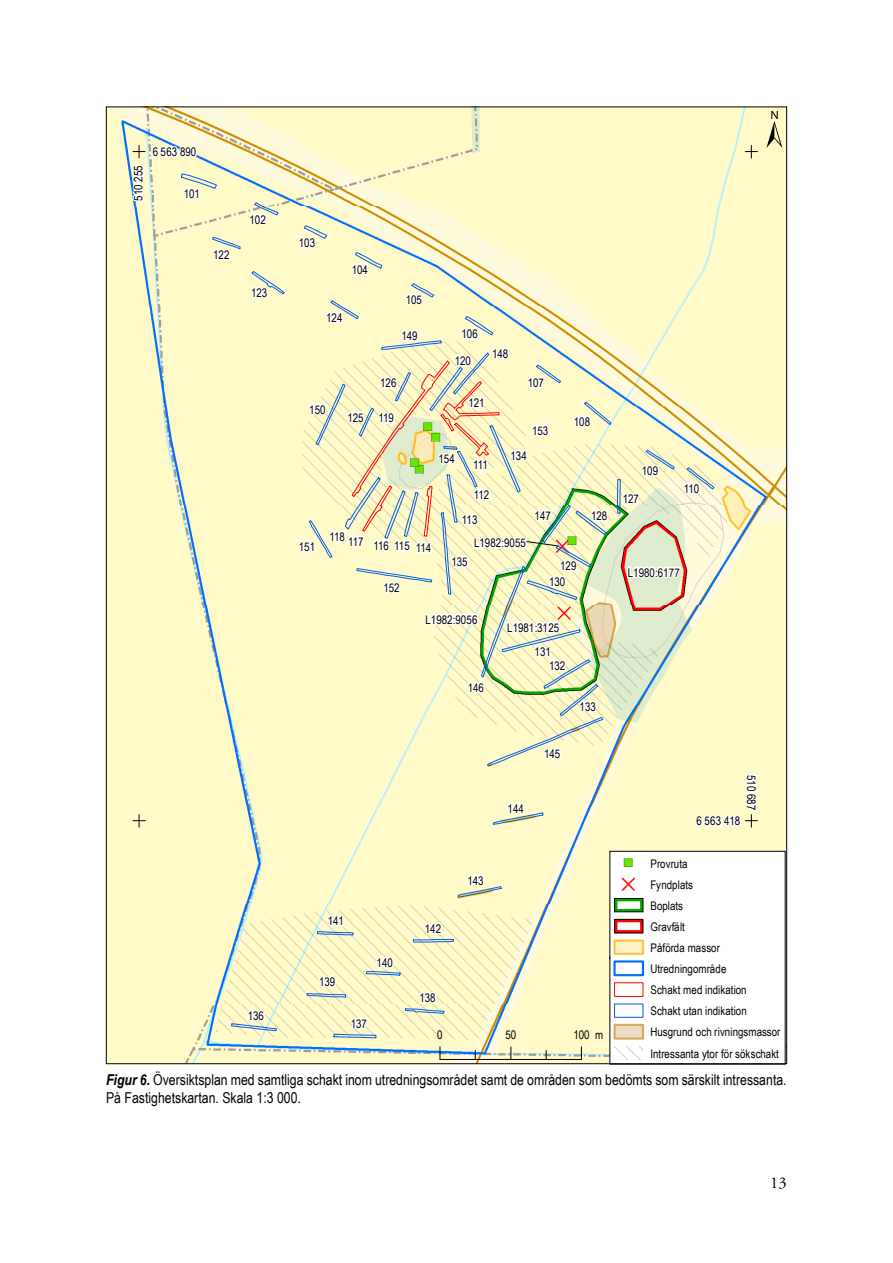
<style>
.page{position:relative;width:893px;height:1263px;background:#fff}
.page>*{position:absolute;margin:0;border:0;box-sizing:border-box;transform-origin:0 0}
.t1{font:52.5px "ESRI North";color:#000}
.t2{font:16.5px "Adobe Garamond Pro";color:#000}
.Figurtext{font:15px/18px "Arial Narrow";color:#000}
.t3{font:12.3px "ESRI Default Marker";color:#63e700}
.t4{font:11.85px "Arial Narrow";color:#000}
.s1{color:#000}
.s2{font-family:"ESRI Default Marker";font-size:19.05px;color:#f00}
.s3{font-weight:700;font-style:italic}
</style>
<div class="page">
<img style="left:108px;top:109px;width:677px;height:953px">
<svg style="left:745px;top:145px;width:12px;height:13px"></svg>
<svg style="left:133px;top:814px;width:12px;height:13px"></svg>
<svg style="left:130px;top:144px;width:87px;height:60px"></svg>
<svg style="left:333px;top:1015px;width:44px;height:23px"></svg>
<svg style="left:231px;top:1008px;width:47px;height:23px"></svg>
<svg style="left:249px;top:271px;width:36px;height:30px"></svg>
<svg style="left:458px;top:866px;width:44px;height:32px"></svg>
<svg style="left:412px;top:914px;width:42px;height:29px"></svg>
<svg style="left:306px;top:974px;width:40px;height:24px"></svg>
<svg style="left:405px;top:989px;width:40px;height:25px"></svg>
<svg style="left:350px;top:251px;width:32px;height:26px"></svg>
<svg style="left:316px;top:906px;width:38px;height:30px"></svg>
<svg style="left:365px;top:949px;width:36px;height:27px"></svg>
<svg style="left:297px;top:225px;width:31px;height:26px"></svg>
<svg style="left:211px;top:236px;width:30px;height:26px"></svg>
<svg style="left:248px;top:202px;width:31px;height:25px"></svg>
<svg style="left:297px;top:283px;width:464px;height:546px;background:#f3f1c6"></svg>
<svg style="left:609px;top:851px;width:176px;height:211px"></svg>
<svg style="left:440px;top:1047px;width:1px;height:12px"></svg>
<svg style="left:510px;top:1047px;width:1px;height:12px"></svg>
<svg style="left:581px;top:1047px;width:1px;height:12px"></svg>
<hr style="left:440px;top:1059px;width:141px;height:1px;background:#000">
<p class="t4" style="left:130px;top:201px;width:37px;rotate:-90deg">510 255</p>
<p class="t4" style="left:153px;top:143px;width:45px">6 563 890</p>
<p class="t4" style="left:184px;top:185px;width:18px">101</p>
<p class="t4" style="left:213px;top:246px;width:18px">122</p>
<p class="t4" style="left:250px;top:211px;width:18px">102</p>
<p class="t4" style="left:251px;top:284px;width:18px">123</p>
<p class="t1" style="left:766px;top:99px;width:17px">±</p>
<p class="t4" style="left:299px;top:234px;width:18px">103</p>
<p class="t4" style="left:352px;top:261px;width:18px">104</p>
<p class="t4" style="left:326px;top:309px;width:18px">124</p>
<p class="t4" style="left:309px;top:401px;width:18px">150</p>
<p class="t4" style="left:347px;top:409px;width:18px">125</p>
<p class="t4" style="left:406px;top:291px;width:18px">105</p>
<p class="t4" style="left:401px;top:327px;width:18px">149</p>
<p class="t4" style="left:380px;top:374px;width:18px">126</p>
<p class="t4" style="left:378px;top:409px;width:17px">119</p>
<p class="t3" style="left:423px;top:419px;width:10px">"<span class="s1">)</span></p>
<p class="t3" style="left:431px;top:430px;width:10px">"<span class="s1">)</span></p>
<p class="t4" style="left:462px;top:326px;width:18px">106</p>
<p class="t4" style="left:455px;top:352px;width:18px">120</p>
<p class="t4" style="left:492px;top:345px;width:18px">148</p>
<p class="t4" style="left:468px;top:394px;width:18px">121</p>
<p class="t4" style="left:528px;top:374px;width:18px">107</p>
<p class="t4" style="left:532px;top:422px;width:18px">153</p>
<p class="t3" style="left:410px;top:456px;width:10px">"<span class="s1">)</span></p>
<p class="t3" style="left:415px;top:462px;width:10px">"<span class="s1">)</span></p>
<p class="t4" style="left:439px;top:450px;width:18px">154</p>
<p class="t4" style="left:473px;top:456px;width:16px">111</p>
<p class="t4" style="left:474px;top:486px;width:17px">112</p>
<p class="t4" style="left:510px;top:447px;width:18px">134</p>
<p class="t4" style="left:574px;top:413px;width:18px">108</p>
<p class="t4" style="left:462px;top:511px;width:17px">113</p>
<p class="t4" style="left:535px;top:507px;width:18px">147</p>
<p class="t4" style="left:591px;top:507px;width:18px">128</p>
<p class="t4" style="left:299px;top:538px;width:18px">151</p>
<p class="t4" style="left:329px;top:528px;width:17px">118</p>
<p class="t4" style="left:348px;top:533px;width:17px">117</p>
<p class="t4" style="left:373px;top:537px;width:17px">116</p>
<p class="t4" style="left:394px;top:537px;width:17px">115</p>
<p class="t4" style="left:416px;top:539px;width:17px">114</p>
<p class="t4" style="left:474px;top:534px;width:53px">L1982:9055</p>
<p class="t3" style="left:568px;top:533px;width:10px">"<span class="s1">)</span></p>
<p class="t4" style="left:451px;top:554px;width:18px">135</p>
<p class="t4" style="left:560px;top:557px;width:18px">129</p>
<p class="t4" style="left:383px;top:579px;width:18px">152</p>
<p class="t4" style="left:549px;top:573px;width:18px">130</p>
<p class="t4" style="left:426px;top:611px;width:53px">L1982:9056</p>
<p class="t4" style="left:468px;top:679px;width:18px">146</p>
<p class="t4" style="left:507px;top:619px;width:53px">L1981:3125</p>
<p class="t4" style="left:535px;top:643px;width:18px">131</p>
<p class="t4" style="left:549px;top:657px;width:18px">132</p>
<p class="t4" style="left:580px;top:698px;width:18px">133</p>
<p class="t4" style="left:544px;top:745px;width:18px">145</p>
<p class="t4" style="left:508px;top:800px;width:18px">144</p>
<p class="t4" style="left:642px;top:462px;width:18px">109</p>
<p class="t4" style="left:623px;top:490px;width:18px">127</p>
<p class="t4" style="left:684px;top:480px;width:17px">110</p>
<p class="t4" style="left:628px;top:564px;width:53px">L1980:6177</p>
<p class="t4" style="left:760px;top:775px;width:37px;rotate:90deg">510 687</p>
<p class="t4" style="left:697px;top:812px;width:45px">6 563 418</p>
<p class="t3" style="left:624px;top:855px;width:10px">"<span class="s1">)</span></p>
<p class="t4" style="left:650px;top:855px;width:39px">Provruta</p>
<p class="t4" style="left:622px;top:876px;width:72px"><span class="s2">D</span> Fyndplats</p>
<p class="t4" style="left:650px;top:897px;width:34px">Boplats</p>
<p class="t4" style="left:650px;top:918px;width:36px">Gravfält</p>
<p class="t4" style="left:650px;top:939px;width:71px">Påförda massor</p>
<p class="t4" style="left:650px;top:960px;width:78px">Utredningområde</p>
<p class="t4" style="left:650px;top:981px;width:98px">Schakt med indikation</p>
<p class="t4" style="left:650px;top:1002px;width:98px">Schakt utan indikation</p>
<p class="t4" style="left:650px;top:1023px;width:131px">Husgrund och rivningsmassor</p>
<p class="t4" style="left:650px;top:1045px;width:130px">Intressanta ytor för sökschakt</p>
<p class="t4" style="left:467px;top:872px;width:18px">143</p>
<p class="t4" style="left:328px;top:912px;width:18px">141</p>
<p class="t4" style="left:425px;top:920px;width:18px">142</p>
<p class="t4" style="left:377px;top:954px;width:18px">140</p>
<p class="t4" style="left:319px;top:973px;width:18px">139</p>
<p class="t4" style="left:419px;top:989px;width:18px">138</p>
<p class="t4" style="left:248px;top:1007px;width:18px">136</p>
<p class="t4" style="left:351px;top:1015px;width:18px">137</p>
<p class="t4" style="left:437px;top:1026px;width:7px">0</p>
<p class="t4" style="left:505px;top:1026px;width:12px">50</p>
<p class="t4" style="left:573px;top:1026px;width:31px">100 m</p>
<p class="Figurtext" style="left:106px;top:1070px;width:682px"><span class="s3">Figur 6.</span> Översiktsplan med samtliga schakt inom utredningsområdet samt de områden som bedömts som särskilt intressanta.<br>På Fastighetskartan. Skala 1:3 000.</p>
<h2 class="t2" style="left:770px;top:1173px;width:18px">13</h2>
</div>
